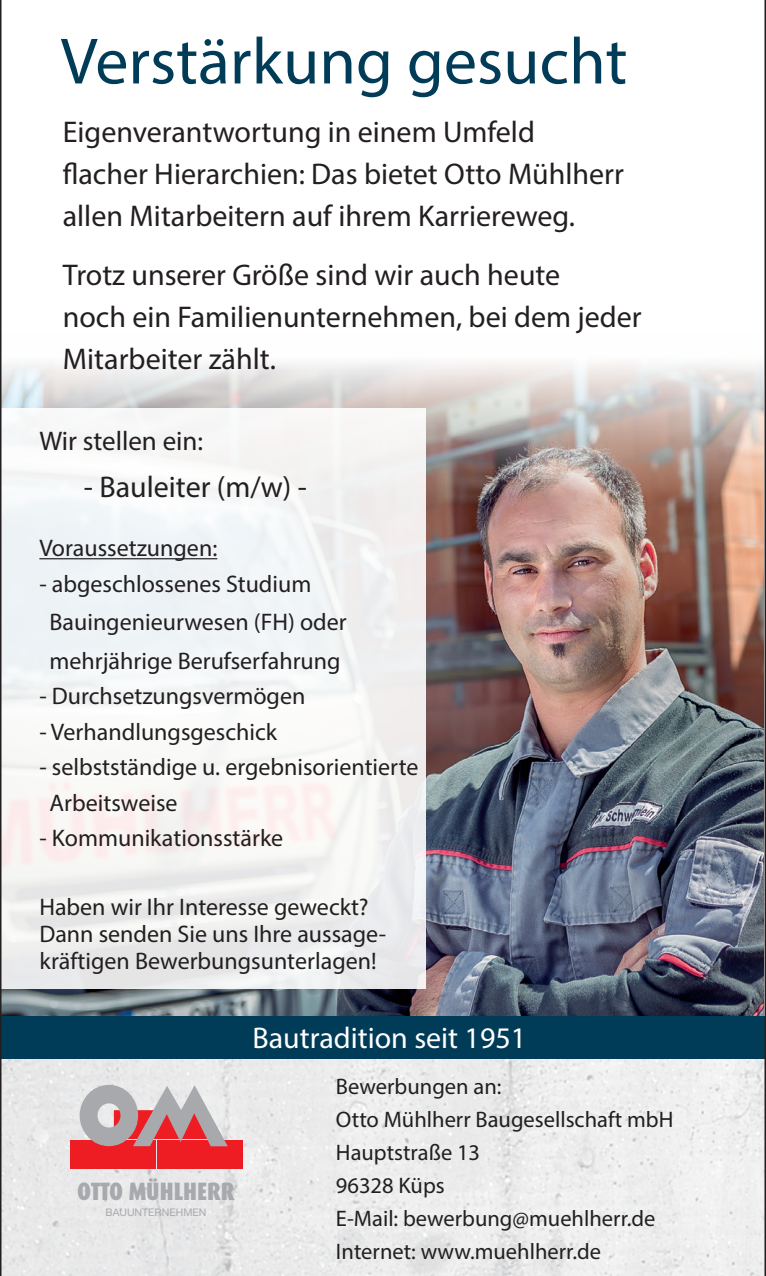
<style>
.page{position:relative;width:766px;height:1276px;background:#fff}
.page>*{position:absolute;margin:0;border:0;box-sizing:border-box;transform-origin:0 0}
.Headline{font:66px "Myriad Pro";color:#003b57}
.Text{font:30px/42px "Myriad Pro";color:#231f20}
.Zwischen_head{font:30px "Myriad Pro";color:#fff}
.Berufsbezeichnung{font:30px "Myriad Pro";color:#231f20}
.Wir_stellen_ein{font:27px "Myriad Pro";color:#231f20}
.t1{font:900 25.2px "Dax Condensed";color:#a8a9ad}
.Berufsbezeichnung-2{font:24px/27px "Myriad Pro";color:#231f20}
.Adresse{font:22.5px/33px "Myriad Pro";color:#231f20}
.t2{font:10.5px "Helvetica Neue LT";color:#a8a9ad}
</style>
<div class="page">
<img style="left:0;top:0;width:765px;height:1276px">
<p class="Headline" style="left:61px;top:21px;width:568px">Verstärkung gesucht</p>
<p class="Text" style="left:63px;top:110px;width:562px">Eigenverantwortung in einem Umfeld flacher Hierarchien: Das bietet Otto Mühlherr allen Mitarbeitern auf ihrem Karriereweg.</p>
<p class="Text" style="left:63px;top:253px;width:580px">Trotz unserer Größe sind wir auch heute<br>noch ein Familienunternehmen, bei dem jeder<br>Mitarbeiter zählt.</p>
<p class="Wir_stellen_ein" style="left:39px;top:424px;width:165px">Wir stellen ein:</p>
<p class="Berufsbezeichnung" style="left:84px;top:469px;width:224px">- Bauleiter (m/w) -</p>
<p class="Berufsbezeichnung-2" style="left:39px;top:534px;width:179px">Voraussetzungen:</p>
<p class="Berufsbezeichnung-2" style="left:39px;top:570px;width:273px">- abgeschlossenes Studium</p>
<p class="Berufsbezeichnung-2" style="left:50px;top:608px;width:298px">Bauingenieurwesen (FH) oder</p>
<p class="Berufsbezeichnung-2" style="left:50px;top:647px;width:292px">mehrjährige Berufserfahrung</p>
<p class="Berufsbezeichnung-2" style="left:39px;top:682px;width:267px">- Durchsetzungsvermögen</p>
<p class="Berufsbezeichnung-2" style="left:39px;top:718px;width:239px">- Verhandlungsgeschick</p>
<p class="Berufsbezeichnung-2" style="left:39px;top:753px;width:380px">- selbstständige u. ergebnisorientierte</p>
<p class="Berufsbezeichnung-2" style="left:50px;top:789px;width:129px">Arbeitsweise</p>
<p class="Berufsbezeichnung-2" style="left:39px;top:824px;width:245px">- Kommunikationsstärke</p>
<p class="Berufsbezeichnung-2" style="left:39px;top:892px;width:348px">Haben wir Ihr Interesse geweckt?<br>Dann senden Sie uns Ihre aussage&shy;kräftigen Bewerbungsunterlagen!</p>
<p class="t1" style="left:77px;top:1177px;width:159px">OTTO MÜHLHERR</p>
<p class="t2" style="left:105px;top:1205px;width:102px">BAUUNTERNEHMEN</p>
<p class="Zwischen_head" style="left:252px;top:1019px;width:275px">Bautradition seit 1951</p>
<p class="Adresse" style="left:336px;top:1069px;width:167px">Bewerbungen an:</p>
<p class="Adresse" style="left:336px;top:1102px;width:339px">Otto Mühlherr Baugesellschaft mbH</p>
<p class="Adresse" style="left:336px;top:1135px;width:146px">Hauptstraße 13<br>96328 Küps</p>
<p class="Adresse" style="left:336px;top:1201px;width:321px">E-Mail: bewerbung@muehlherr.de<br>Internet: www.muehlherr.de</p>
</div>
